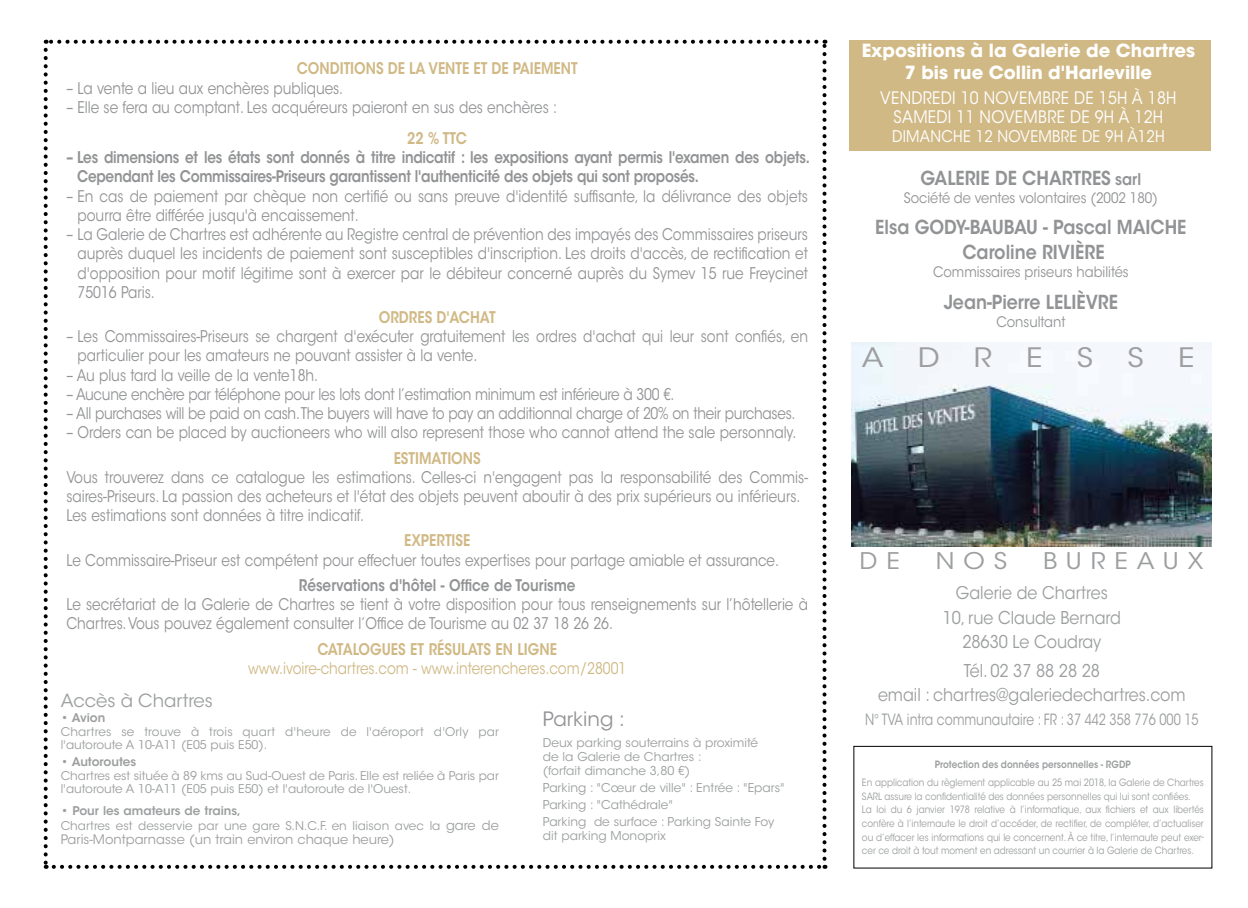
<style>
.page{position:relative;width:1248px;height:908px;background:#fff}
.page>*{position:absolute;margin:0;border:0;box-sizing:border-box;transform-origin:0 0}
.t1{font:26.6px "ITC Avant Garde Std";color:#9c9e9f;scale:1.15 1}
.t2{font:22.8px "ITC Avant Garde Std";letter-spacing:.355em;color:#9c9e9f;scale:1.1 1}
.t3{font:19.6px "ITC Avant Garde Std";color:#929395}
.t4{font:600 19.2px/25.2px "ITC Avant Garde Std";color:#929395;text-align:center;scale:.9 1}
.t5{font:700 18px/22px "ITC Avant Garde Std";color:#fff;text-align:center}
.t6{font:18px "ITC Avant Garde Std";color:#9c9e9f}
.t7{font:17.6px/24.4px "ITC Avant Garde Std";color:#9c9e9f;text-align:center;scale:.9 1}
.t8{font:17.2px/19px "ITC Avant Garde Std";letter-spacing:.02em;color:#fff;text-align:center;scale:.9 1}
.t9{font:16px/19.2px "ITC Avant Garde Std";color:#929395;scale:.85 1}
.t10{font:600 16px/19.2px "ITC Avant Garde Std";letter-spacing:-.02em;color:#929395;scale:.85 1}
.t11{font:16px "ITC Avant Garde Std";letter-spacing:-.02em;color:#929395;scale:.85 1}
.t12{font:600 16px "ITC Avant Garde Std";color:#d0b985;scale:.85 1}
.t13{font:16px "ITC Avant Garde Std";color:#d0b985;scale:.85 1}
.t14{font:600 16px "ITC Avant Garde Std";color:#929395;scale:.85 1}
.t15{font:16px "ITC Avant Garde Std";letter-spacing:.02em;color:#fff;scale:.9 1}
.t16{font:15.4px "ITC Avant Garde Std";color:#9c9e9f;scale:.8 1}
.t17{font:14.4px "ITC Avant Garde Std";color:#929395;scale:.9 1}
.t18{font:13px "ITC Avant Garde Std";color:#9c9e9f}
.t19{font:12.2px/13.6px "ITC Avant Garde Std";color:#9c9e9f}
.t20{font:12px/13.4px "ITC Avant Garde Std";color:#9c9e9f}
.t21{font:600 12px "ITC Avant Garde Std";color:#9c9e9f}
.t22{font:10px/13.4px "ITC Avant Garde Std";color:#9c9e9f;scale:.88 1}
.t23{font:600 10px "ITC Avant Garde Std";color:#9c9e9f;scale:.88 1}
.s1{font-weight:600}
.s2{font-size:13px}
.s3{font-size:16px}
</style>
<div class="page">
<img style="left:851px;top:342px;width:360px;height:204px">
<div style="left:849px;top:40px;width:361px;height:110px;background:#d0b985"></div>
<div style="left:853px;top:745px;width:359px;height:123px;border:1px solid #000"></div>
<svg style="left:44px;top:50px;width:4px;height:818px"></svg>
<svg style="left:54px;top:864px;width:771px;height:4px"></svg>
<svg style="left:822px;top:40px;width:4px;height:818px"></svg>
<svg style="left:46px;top:40px;width:770px;height:4px"></svg>
<p class="t12" style="left:297px;top:58px;width:332px">CONDITIONS DE LA VENTE ET DE PAIEMENT</p>
<p class="t9" style="left:66px;top:78px;width:327px">– La vente a lieu aux enchères publiques.</p>
<p class="t9" style="left:66px;top:98px;width:578px">– Elle se fera au comptant. Les acquéreurs paieront en sus des enchères :</p>
<p class="t12" style="left:407px;top:128px;width:72px">22 % TTC</p>
<p class="t10" style="left:77px;top:148px;width:863px;text-indent:-11px">– Les dimensions et les états sont donnés à titre indicatif : les expositions ayant permis l'examen des objets.<br>Cependant les Commissaires-Priseurs garantissent l'authenticité des objets qui sont proposés.</p>
<p class="t9" style="left:77px;top:186px;width:861px;text-indent:-11px">– En cas de paiement par chèque non certifié ou sans preuve d'identité suffisante, la délivrance des objets pourra être différée jusqu'à encaissement.</p>
<p class="t9" style="left:77px;top:225px;width:861px;text-align:justify;text-indent:-11px">– La Galerie de Chartres est adhérente au Registre central de prévention des impayés des Commissaires priseurs auprès duquel les incidents de paiement sont susceptibles d'inscription. Les droits d'accès, de rectification et d'opposition pour motif légitime sont à exercer par le débiteur concerné auprès du Symev 15 rue Freycinet 75016 Paris.</p>
<p class="t12" style="left:379px;top:307px;width:139px">ORDRES D'ACHAT</p>
<p class="t9" style="left:77px;top:327px;width:861px;text-indent:-11px">– Les Commissaires-Priseurs se chargent d'exécuter gratuitement les ordres d'achat qui leur sont confiés, en particulier pour les amateurs ne pouvant assister à la vente.</p>
<p class="t9" style="left:66px;top:365px;width:297px">– Au plus tard la veille de la vente18h.</p>
<p class="t11" style="left:66px;top:384px;width:717px">– Aucune enchère par téléphone pour les lots dont l’estimation minimum est inférieure à 300 €.</p>
<p class="t11" style="left:66px;top:403px;width:859px">– All purchases will be paid on cash. The buyers will have to pay an additionnal charge of 20% on their purchases.</p>
<p class="t9" style="left:66px;top:423px;width:860px">– Orders can be placed by auctioneers who will also represent those who cannot attend the sale personnaly.</p>
<p class="t12" style="left:393px;top:447px;width:104px">ESTIMATIONS</p>
<p class="t9" style="left:66px;top:467px;width:874px">Vous trouverez dans ce catalogue les estimations. Celles-ci n'engagent pas la responsabilité des Commis&shy;saires-Priseurs. La passion des acheteurs et l'état des objets peuvent aboutir à des prix supérieurs ou inférieurs.<br>Les estimations sont données à titre indicatif.</p>
<p class="t12" style="left:404px;top:530px;width:79px">EXPERTISE</p>
<p class="t9" style="left:66px;top:550px;width:839px">Le Commissaire-Priseur est compétent pour effectuer toutes expertises pour partage amiable et assurance.</p>
<p class="t14" style="left:299px;top:574px;width:327px">Réservations d'hôtel - Office de Tourisme</p>
<p class="t9" style="left:66px;top:594px;width:874px">Le secrétariat de la Galerie de Chartres se tient à votre disposition pour tous renseignements sur l’hôtellerie à<br>Chartres. Vous pouvez également consulter l’Office de Tourisme au 02 37 18 26 26.</p>
<p class="t12" style="left:317px;top:638px;width:283px">CATALOGUES ET RÉSULATS EN LIGNE</p>
<p class="t13" style="left:248px;top:658px;width:446px">www.ivoire-chartres.com - www.interencheres.com/28001</p>
<p class="t21" style="left:61px;top:710px;width:46px">• Avion</p>
<p class="t20" style="left:61px;top:724px;width:440px">Chartres se trouve à trois quart d'heure de l'aéroport d'Orly par l'autoroute A 10-A11 (E05 puis E50).</p>
<p class="t21" style="left:61px;top:753px;width:77px">• Autoroutes</p>
<p class="t20" style="left:61px;top:768px;width:440px">Chartres est située à 89 kms au Sud-Ouest de Paris. Elle est reliée à Paris par l'autoroute A 10-A11 (E05 puis E50) et l'autoroute de l'Ouest.</p>
<p class="t20" style="left:61px;top:803px;width:439px;line-height:14.6px"><span class="s1">• Pour les amateurs de trains,<br></span>Chartres est desservie par une gare S.N.C.F. en liaison avec la <span class="s2">gare de</span></p>
<p class="t18" style="left:61px;top:831px;width:335px">Paris-Montparnasse (un train environ chaque heure)</p>
<p class="t6" style="left:61px;top:689px;width:154px">Accès à Chartres</p>
<p class="t3" style="left:543px;top:706px;width:83px">Parking :</p>
<p class="t19" style="left:543px;top:735px;width:217px">Deux parking souterrains à proximité de la Galerie de Chartres :<br>(forfait dimanche 3,80 €)</p>
<p class="t19" style="left:543px;top:778px;width:243px;line-height:17px">Parking : "Cœur de ville" : Entrée : "Epars"<br>Parking : "Cathédrale"<br>Parking de surface : Parking Sainte Foy</p>
<p class="t19" style="left:543px;top:828px;width:124px">dit parking Monoprix</p>
<p class="t5" style="left:861px;top:39px;width:335px">Expositions à la Galerie de Chartres<br>7 bis rue Collin d'Harleville</p>
<p class="t8" style="left:880px;top:88px;width:331px">VENDREDI 10 NOVEMBRE DE 15H À 18H<br>SAMEDI 11 NOVEMBRE DE 9H À 12H</p>
<p class="t15" style="left:892px;top:126px;width:304px">DIMANCHE 12 NOVEMBRE DE 9H À12H</p>
<p class="t4" style="left:920px;top:165px;width:246px">GALERIE DE CHARTRES <span class="s3">sarl</span></p>
<p class="t17" style="left:903px;top:189px;width:284px">Société de ventes volontaires (2002 180)</p>
<p class="t4" style="left:875px;top:214px;width:347px">Elsa GODY-BAUBAU - Pascal MAICHE<br>Caroline RIVIÈRE</p>
<p class="t17" style="left:932px;top:263px;width:219px">Commissaires priseurs habilités</p>
<p class="t4" style="left:943px;top:289px;width:195px">Jean-Pierre LELIÈVRE</p>
<p class="t17" style="left:996px;top:313px;width:78px">Consultant</p>
<h1 class="t1" style="left:861px;top:341px;width:20px">A</h1>
<h1 class="t1" style="left:917px;top:341px;width:21px">D</h1>
<h1 class="t1" style="left:973px;top:341px;width:17px">R</h1>
<h1 class="t1" style="left:1025px;top:341px;width:16px">E</h1>
<h1 class="t1" style="left:1076px;top:341px;width:16px">S</h1>
<h1 class="t1" style="left:1127px;top:341px;width:16px">S</h1>
<h1 class="t1" style="left:1177px;top:341px;width:16px">E</h1>
<h2 class="t2" style="left:859px;top:546px;width:38px">D E</h2>
<h2 class="t2" style="left:935px;top:546px;width:66px">NOS</h2>
<h2 class="t2" style="left:1042px;top:546px;width:147px">BUREAUX</h2>
<p class="t7" style="left:942px;top:580px;width:200px">Galerie de Chartres<br>10, rue Claude Bernard<br>28630 Le Coudray</p>
<p class="t7" style="left:877px;top:658px;width:343px;line-height:23.8px">Tél. 02 37 88 28 28<br>email : chartres@galeriedechartres.com</p>
<p class="t16" style="left:865px;top:709px;width:418px">N° TVA intra communautaire : FR : 37 442 358 776 000 15</p>
<p class="t23" style="left:934px;top:757px;width:224px">Protection des données personnelles - RGDP</p>
<p class="t22" style="left:861px;top:775px;width:390px">En application du règlement applicable au 25 mai 2018, la Galerie de Chartres SARL assure la confidentialité des données personnelles qui lui sont confiées.<br>La loi du 6 janvier 1978 relative à l’informatique, aux fichiers et aux libertés confère à l’internaute le droit d’accéder, de rectifier, de compléter, d’actualiser ou d’effacer les informations qui le concernent. À ce titre, l’internaute peut exer&shy;cer ce droit à tout moment en adressant un courrier à la Galerie de Chartres.</p>
</div>
